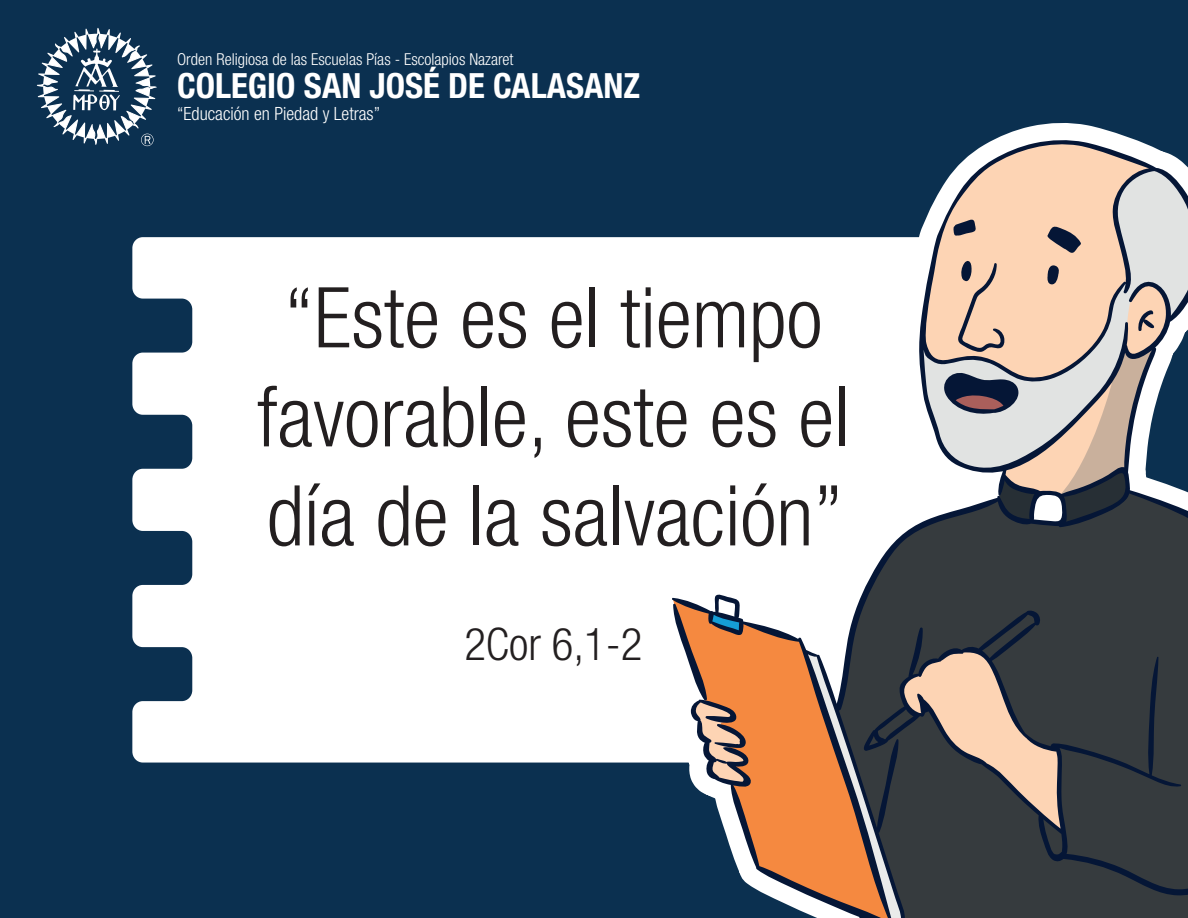
<style>
.page{position:relative;width:1188px;height:918px;background:#0b3050}
.page>*{position:absolute;margin:0;border:0;box-sizing:border-box;transform-origin:0 0}
.t1{font:300 condensed 84px/99px "Helvetica Neue LT Std";color:#231f20;text-align:center}
.t2{font:300 condensed 45px "Helvetica Neue LT Std";color:#231f20}
.t3{font:700 condensed 34.8px "Helvetica Neue LT Std";color:#fff}
.t4{font:300 condensed 18.3px "Helvetica Neue LT Std";color:#fff}
.t5{font:300 condensed 16.5px "Helvetica Neue LT Std";color:#fff}
</style>
<div class="page">
<div style="left:132px;top:237px;width:449px;height:526px;background:#fff"></div>
<svg style="left:581px;top:123px;width:607px;height:795px;background:#999695"></svg>
<svg style="left:37px;top:28px;width:120px;height:118px"></svg>
<p class="t5" style="left:177px;top:49px;width:338px">Orden Religiosa de las Escuelas Pías - Escolapios Nazaret</p>
<p class="t3" style="left:177px;top:64px;width:465px">COLEGIO SAN JOSÉ DE CALASANZ</p>
<p class="t4" style="left:177px;top:103px;width:205px">“Educación en Piedad y Letras”</p>
<p class="t1" style="left:257px;top:267px;width:594px">“Este es el tiempo favorable, este es el día de la salvación”</p>
<p class="t2" style="left:464px;top:619px;width:180px">2Cor 6,1-2</p>
</div>
